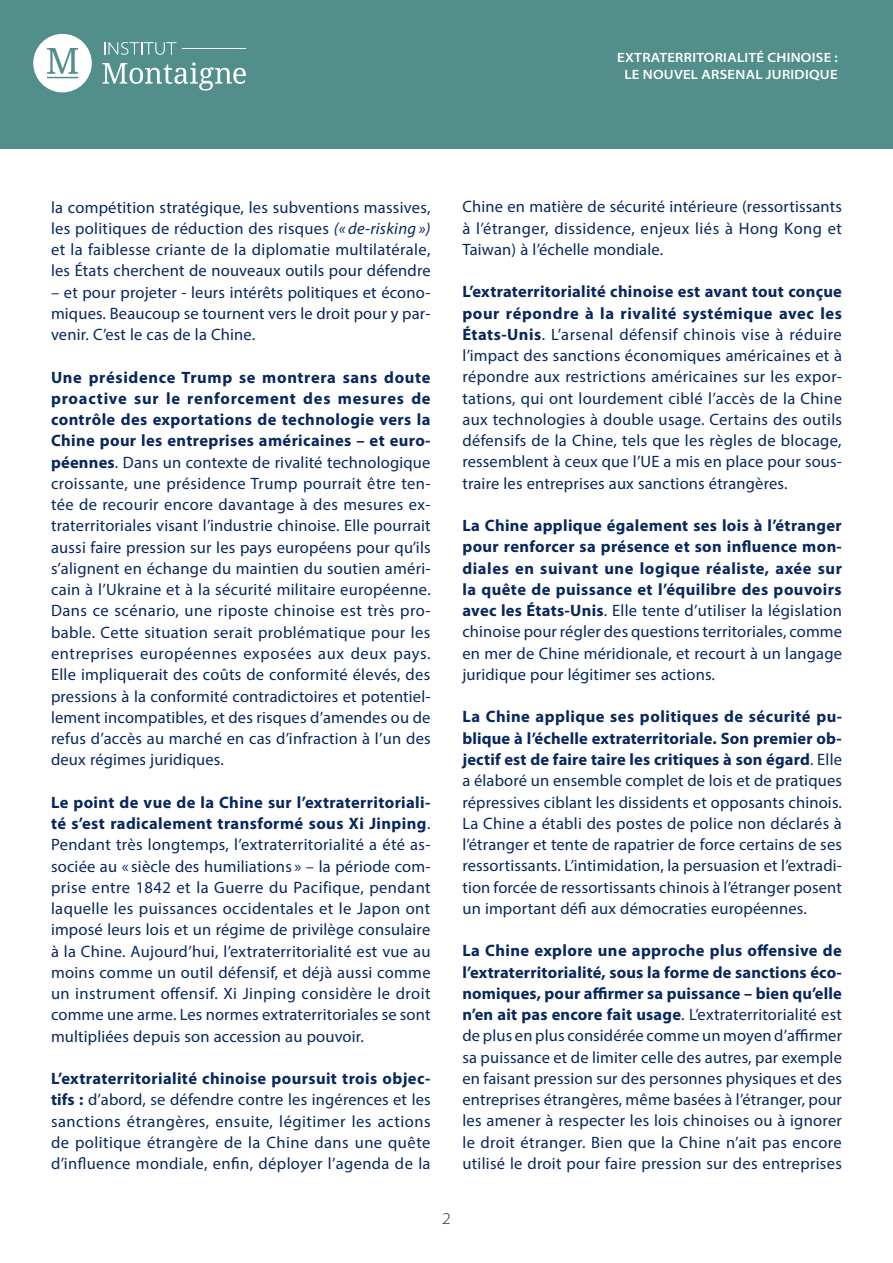
<style>
.page{position:relative;width:893px;height:1263px;background:#fff}
.page>*{position:absolute;margin:0;border:0;box-sizing:border-box;transform-origin:0 0}
.t1{font:16.5px/21.3px "Myriad Pro";letter-spacing:.01em;color:#08275e;text-align:justify}
.t2{font:700 16.5px/21.3px "Myriad Pro";letter-spacing:.025em;color:#08275e;text-align:justify}
.t3{font:300 semi-expanded 16.5px "Myriad Pro";color:#08275e}
.t4{font:600 semi-expanded 13.5px/16.5px "Myriad Pro";letter-spacing:.02em;color:#fff;text-align:center}
.s1{font-style:italic}
.s2{font-weight:700}
.s3{font-weight:400}
</style>
<div class="page">
<div style="left:0;top:0;width:893px;height:149px;background:#528e8a"></div>
<svg style="left:104px;top:42px;width:73px;height:13px"></svg>
<svg style="left:33px;top:34px;width:59px;height:58px"></svg>
<hr style="left:182px;top:48px;width:64px;height:1px;background:#fff">
<svg style="left:102px;top:62px;width:144px;height:29px"></svg>
<p class="t4" style="left:617px;top:49px;width:222px">EXTRATERRITORIALITÉ CHINOISE :<br>LE NOUVEL ARSENAL JURIDIQUE</p>
<p class="t1" style="left:51px;top:196px;width:381px">la compétition stratégique, les subventions massives, les politiques de réduction des risques <span class="s1">(« de-risking ») </span>et la faiblesse criante de la diplomatie multilatérale, les États cherchent de nouveaux outils pour défendre</p>
<p class="t1" style="left:51px;top:281px;width:381px">– et pour projeter - leurs intérêts politiques et écono&shy;miques. Beaucoup se tournent vers le droit pour y par&shy;venir. C’est le cas de la Chine.</p>
<p class="t1" style="left:51px;top:366px;width:381px"><span class="s2">Une présidence Trump se montrera sans doute proactive sur le renforcement des mesures de contrôle des exportations de technologie vers la Chine pour les entreprises américaines – et euro&shy;péennes</span>. Dans un contexte de rivalité technologique croissante, une présidence Trump pourrait être ten&shy;tée de recourir encore davantage à des mesures ex&shy;traterritoriales visant l’industrie chinoise. Elle pourrait aussi faire pression sur les pays européens pour qu’ils s’alignent en échange du maintien du soutien améri&shy;cain à l’Ukraine et à la sécurité militaire européenne.<br>Dans ce scénario, une riposte chinoise est très pro&shy;bable. Cette situation serait problématique pour les entreprises européennes exposées aux deux pays.<br>Elle impliquerait des coûts de conformité élevés, des pressions à la conformité contradictoires et potentiel&shy;lement incompatibles, et des risques d’amendes ou de refus d’accès au marché en cas d’infraction à l’un des deux régimes juridiques.</p>
<p class="t1" style="left:51px;top:791px;width:381px"><span class="s2">Le point de vue de la Chine sur l’extraterritoriali&shy;té s’est radicalement transformé sous Xi Jinping</span>.<br>Pendant très longtemps, l’extraterritorialité a été as&shy;sociée au « siècle des humiliations » – la période com&shy;prise entre 1842 et la Guerre du Pacifique, pendant laquelle les puissances occidentales et le Japon ont imposé leurs lois et un régime de privilège consulaire à la Chine. Aujourd’hui, l’extraterritorialité est vue au moins comme un outil défensif, et déjà aussi comme un instrument offensif. Xi Jinping considère le droit comme une arme. Les normes extraterritoriales se sont multipliées depuis son accession au pouvoir.</p>
<p class="t1" style="left:51px;top:1068px;width:381px"><span class="s2">L’extraterritorialité chinoise poursuit trois objec&shy;tifs :</span> d’abord, se défendre contre les ingérences et les sanctions étrangères, ensuite, légitimer les actions de politique étrangère de la Chine dans une quête d’influence mondiale, enfin, déployer l’agenda de la</p>
<p class="t1" style="left:462px;top:196px;width:381px">Chine en matière de sécurité intérieure (ressortissants à l’étranger, dissidence, enjeux liés à Hong Kong et Taiwan) à l’échelle mondiale.</p>
<p class="t1" style="left:462px;top:281px;width:381px"><span class="s2">L’extraterritorialité chinoise est avant tout conçue pour répondre à la rivalité systémique avec les États-Unis</span>. L’arsenal défensif chinois vise à réduire l’impact des sanctions économiques américaines et à répondre aux restrictions américaines sur les expor&shy;tations, qui ont lourdement ciblé l’accès de la Chine aux technologies à double usage. Certains des outils défensifs de la Chine, tels que les règles de blocage, ressemblent à ceux que l’UE a mis en place pour sous&shy;traire les entreprises aux sanctions étrangères.</p>
<p class="t2" style="left:462px;top:514px;width:381px">La Chine applique également ses lois à l’étranger pour renforcer sa présence et son influence mon&shy;diales en suivant une logique réaliste, axée sur la quête de puissance et l’équilibre des pouvoirs avec les États-Unis<span class="s3">. Elle tente d’utiliser la législation chinoise pour régler des questions territoriales, comme en mer de Chine méridionale, et recourt à un langage juridique pour légitimer ses actions.</span></p>
<p class="t1" style="left:462px;top:706px;width:381px"><span class="s2">La Chine applique ses politiques de sécurité pu&shy;blique à l’échelle extraterritoriale. Son premier ob&shy;jectif est de faire taire les critiques à son égard</span>. Elle a élaboré un ensemble complet de lois et de pratiques répressives ciblant les dissidents et opposants chinois.<br>La Chine a établi des postes de police non déclarés à l’étranger et tente de rapatrier de force certains de ses ressortissants. L’intimidation, la persuasion et l’extradi&shy;tion forcée de ressortissants chinois à l’étranger posent un important défi aux démocraties européennes.</p>
<p class="t1" style="left:462px;top:940px;width:381px"><span class="s2">La Chine explore une approche plus offensive de l’extraterritorialité, sous la forme de sanctions éco&shy;nomiques, pour affirmer sa puissance – bien qu’elle n’en ait pas encore fait usage</span>. L’extraterritorialité est de plus en plus considérée comme un moyen d’affirmer sa puissance et de limiter celle des autres, par exemple en faisant pression sur des personnes physiques et des entreprises étrangères, même basées à l’étranger, pour les amener à respecter les lois chinoises ou à ignorer le droit étranger. Bien que la Chine n’ait pas encore utilisé le droit pour faire pression sur des entreprises</p>
<p class="t3" style="left:442px;top:1209px;width:10px">2</p>
</div>
